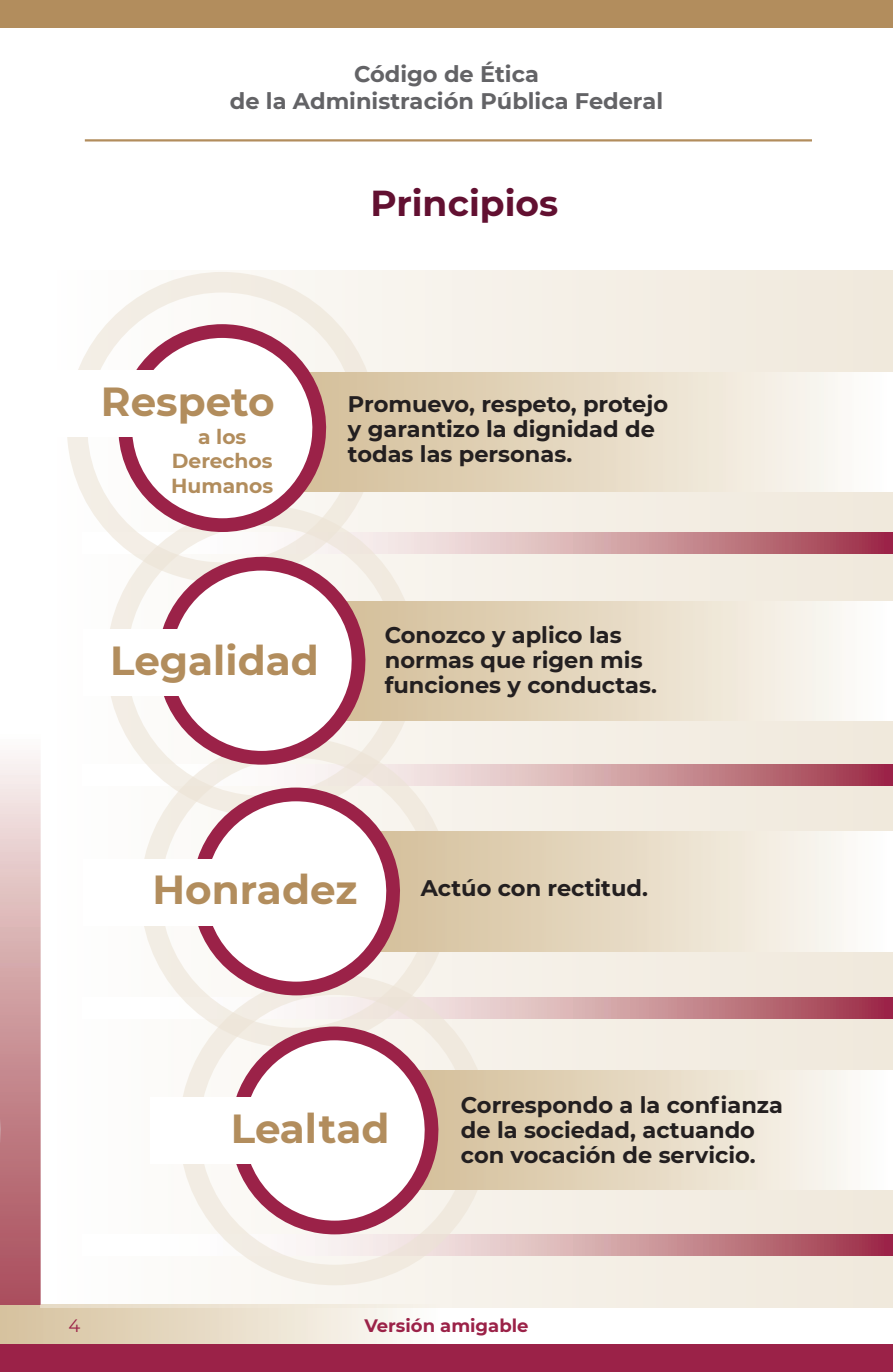
<style>
.page{position:relative;width:893px;height:1372px;background:#fff}
.page>*{position:absolute;margin:0;border:0;box-sizing:border-box;transform-origin:0 0}
.t1{font:700 40.5px "Montserrat";color:#b28d5d}
.t2{font:700 36px "Montserrat";color:#621031}
.t3{font:700 22.5px/24.8px "Montserrat";color:#231f20}
.t4{font:700 22.5px/27px "Montserrat";color:#636366;text-align:center}
.t5{font:700 20.25px/24.3px "Montserrat";color:#b28d5d;text-align:center}
.t6{font:700 18px "Montserrat";color:#9b2248}
.t7{font:18px "Montserrat";color:#9b2248}
</style>
<div class="page">
<div style="left:0;top:1303px;width:439px;height:41px;background:linear-gradient(to right,#d6c19d,#fdfcf9)"></div>
<div style="left:0;top:1344px;width:893px;height:27px;background:#9b2248"></div>
<div style="left:0;top:0;width:893px;height:28px;background:#b28d5d"></div>
<svg style="left:0;top:756px;width:40px;height:547px"></svg>
<hr style="left:85px;top:139px;width:727px;height:2px;background:#b28d5d">
<div style="left:40px;top:270px;width:853px;height:1037px;background:linear-gradient(to right,#fefdfc,#efe6d9)"></div>
<hr style="left:892px;top:270px;width:1px;height:1037px;background:#f0e9dc">
<svg style="left:417px;top:533px;width:476px;height:20px"></svg>
<svg style="left:83px;top:764px;width:809px;height:21px"></svg>
<svg style="left:892px;top:764px;width:1px;height:21px"></svg>
<svg style="left:83px;top:997px;width:809px;height:21px"></svg>
<svg style="left:892px;top:997px;width:1px;height:21px"></svg>
<svg style="left:83px;top:1234px;width:810px;height:20px"></svg>
<svg style="left:67px;top:272px;width:311px;height:311px"></svg>
<svg style="left:107px;top:505px;width:310px;height:311px"></svg>
<svg style="left:140px;top:737px;width:311px;height:311px"></svg>
<svg style="left:179px;top:974px;width:311px;height:311px"></svg>
<svg style="left:0;top:1000px;width:1px;height:260px"></svg>
<div style="left:299px;top:372px;width:594px;height:120px;background:linear-gradient(to right,#d2bc95,#fdfdfb)"></div>
<div style="left:343px;top:601px;width:550px;height:119px;background:linear-gradient(to right,#d2bc95,#fdfdfa)"></div>
<div style="left:365px;top:831px;width:528px;height:120px;background:linear-gradient(to right,#d2bc94,#fdfdfb)"></div>
<div style="left:412px;top:1070px;width:481px;height:119px;background:linear-gradient(to right,#d2bc94,#fdfdfb)"></div>
<svg style="left:118px;top:324px;width:208px;height:208px"></svg>
<svg style="left:158px;top:557px;width:207px;height:207px"></svg>
<svg style="left:192px;top:787px;width:208px;height:208px"></svg>
<svg style="left:231px;top:1026px;width:207px;height:208px"></svg>
<div style="left:83px;top:629px;width:250px;height:67px;background:#fff"></div>
<div style="left:56px;top:370px;width:222px;height:67px;background:#fff"></div>
<div style="left:83px;top:859px;width:250px;height:67px;background:#fff"></div>
<div style="left:150px;top:1096px;width:250px;height:67px;background:#fff"></div>
<p class="t4" style="left:230px;top:59px;width:435px">Código de Ética<br>de la Administración Pública Federal</p>
<h2 class="t2" style="left:370px;top:177px;width:189px">Principios</h2>
<h1 class="t1" style="left:101px;top:372px;width:175px">Respeto</h1>
<p class="t5" style="left:171px;top:423px;width:104px">a los<br>Derechos<br>Humanos</p>
<p class="t3" style="left:348px;top:391px;width:322px">Promuevo, respeto, protejo y garantizo la dignidad de todas las personas.</p>
<h1 class="t1" style="left:110px;top:631px;width:210px">Legalidad</h1>
<p class="t3" style="left:385px;top:622px;width:274px">Conozco y aplico las normas que rigen mis funciones y conductas.</p>
<h1 class="t1" style="left:152px;top:860px;width:207px">Honradez</h1>
<p class="t3" style="left:421px;top:874px;width:229px">Actúo con rectitud.</p>
<h1 class="t1" style="left:231px;top:1099px;width:160px">Lealtad</h1>
<p class="t3" style="left:461px;top:1091px;width:324px">Correspondo a la confianza de la sociedad, actuando con vocación de servicio.</p>
<p class="t7" style="left:68px;top:1312px;width:13px">4</p>
<p class="t6" style="left:364px;top:1311px;width:166px">Versión amigable</p>
</div>
